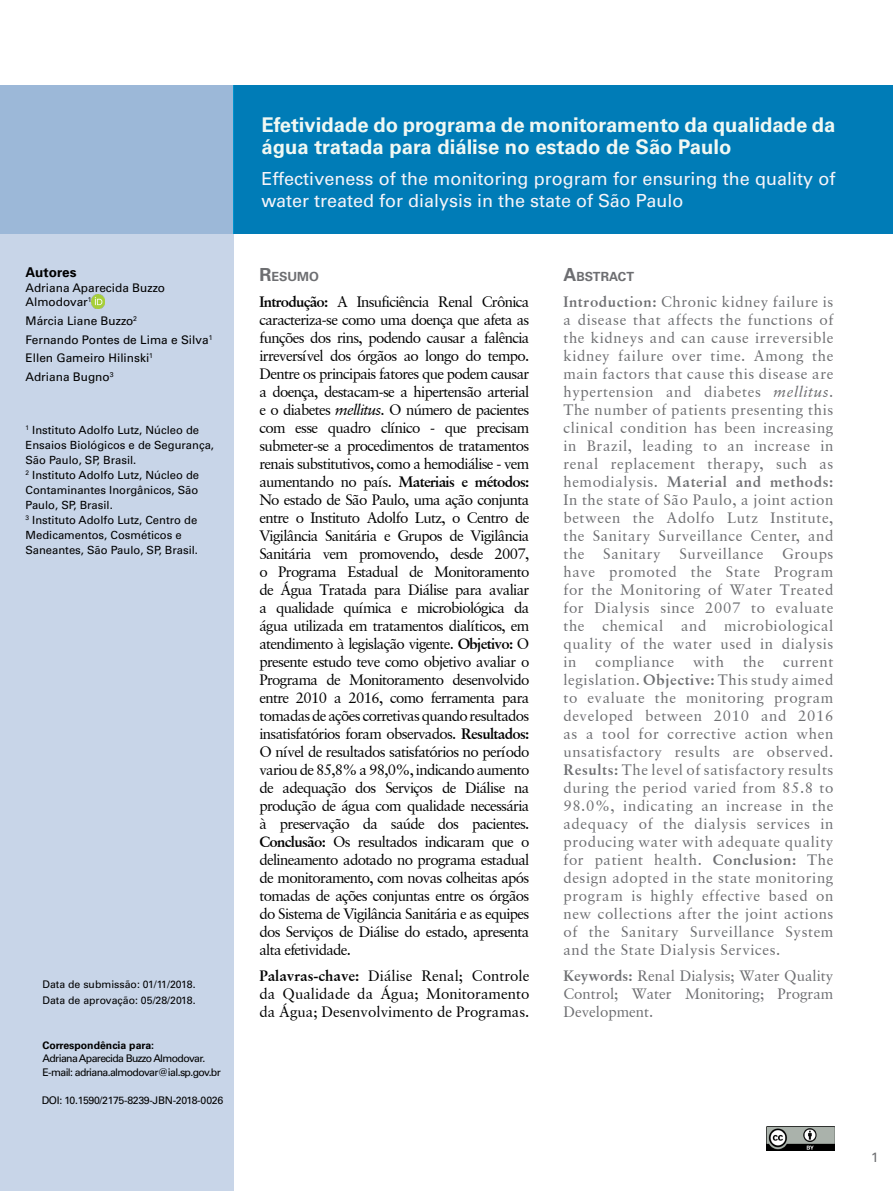
<style>
.page{position:relative;width:893px;height:1191px;background:#fff}
.page>*{position:absolute;margin:0;border:0;box-sizing:border-box;transform-origin:0 0}
.t1{font:700 20.25px/22.5px "Univers LT Std";color:#f0f8f3}
.t2{font:18px/21.6px "Univers LT Std";color:#f6f4f9}
.t3{font:15px/18px "Garamond Retrospective S Si";letter-spacing:-.025em;color:#000;text-align:justify}
.t4{font:15px/18px "Garamond Retrospective S Si";letter-spacing:.04em;color:#6d6e71;text-align:justify}
.t5{font:13.5px "Univers 65 Bold";color:#000}
.t6{font:13.5px "Univers LT Std";color:#6d6e71}
.t7{font:700 12.6px "Univers LT Std";color:#6d6e71}
.t8{font:11.85px/18.6px "Univers LT Std";color:#000}
.t9{font:11.25px/15px "Univers LT Std";color:#000}
.t10{font:10.5px/13.5px "Univers LT Std";letter-spacing:-.06em;color:#000}
.t11{font:10.5px/15.6px "Univers LT Std";color:#000}
.t12{font:10.5px "Univers LT Std";letter-spacing:-.03em;color:#000}
.t13{font:700 10.5px "Univers LT Std";color:#000}
.s1{font-size:18px}
.s2{font-weight:700}
.s3{font-style:italic}
</style>
<div class="page">
<div style="left:0;top:234px;width:234px;height:957px;background:#c8d5e8"></div>
<div style="left:234px;top:85px;width:659px;height:149px;background:#007cb7"></div>
<div style="left:0;top:85px;width:234px;height:149px;background:#9cb8d8"></div>
<svg style="left:92px;top:295px;width:12px;height:13px"></svg>
<img style="left:766px;top:1126px;width:68px;height:24px">
<p class="t5" style="left:26px;top:264px;width:53px">Autores</p>
<p class="t8" style="left:26px;top:280px;width:141px;line-height:14.4px">Adriana Aparecida Buzzo<br>Almodovar<sup>1</sup></p>
<p class="t8" style="left:26px;top:311px;width:188px">Márcia Liane Buzzo<sup>2<br></sup>Fernando Pontes de Lima e Silva<sup>1<br></sup>Ellen Gameiro Hilinski<sup>1<br></sup>Adriana Bugno<sup>3</sup></p>
<p class="t9" style="left:26px;top:422px;width:190px"><sup>1</sup> Instituto Adolfo Lutz, Núcleo de<br>Ensaios Biológicos e de Segurança,<br>São Paulo, SP, Brasil.<br><sup>2</sup> Instituto Adolfo Lutz, Núcleo de<br>Contaminantes Inorgânicos, São<br>Paulo, SP, Brasil.<br><sup>3</sup> Instituto Adolfo Lutz, Centro de<br>Medicamentos, Cosméticos e<br>Saneantes, São Paulo, SP, Brasil.</p>
<p class="t11" style="left:43px;top:976px;width:155px">Data de submissão: 01/11/2018.<br>Data de aprovação: 05/28/2018.</p>
<p class="t13" style="left:43px;top:1039px;width:113px">Correspondência para:</p>
<p class="t10" style="left:43px;top:1051px;width:180px">Adriana Aparecida Buzzo Almodovar.<br>E-mail: adriana.almodovar@ial.sp.gov.br</p>
<p class="t12" style="left:42px;top:1094px;width:183px">DOI: 10.1590/2175-8239-JBN-2018-0026</p>
<h1 class="t1" style="left:261px;top:113px;width:575px">Efetividade do programa de monitoramento da qualidade da água tratada para diálise no estado de São Paulo</h1>
<p class="t2" style="left:261px;top:168px;width:576px">Effectiveness of the monitoring program for ensuring the quality of water treated for dialysis in the state of São Paulo</p>
<p class="t7" style="left:259px;top:269px;width:61px"><span class="s1">R</span>ESUMO</p>
<p class="t3" style="left:259px;top:293px;width:272px"><span class="s2">Introdução:</span> A Insuficiência Renal Crônica caracteriza-se como uma doença que afeta as funções dos rins, podendo causar a falência irreversível dos órgãos ao longo do tempo.<br>Dentre os principais fatores que podem causar a doença, destacam-se a hipertensão arterial e o diabetes <span class="s3">mellitus</span>. O número de pacientes com esse quadro clínico - que precisam submeter-se a procedimentos de tratamentos renais substitutivos, como a hemodiálise - vem aumentando no país. <span class="s2">Materiais e métodos:<br></span>No estado de São Paulo, uma ação conjunta entre o Instituto Adolfo Lutz, o Centro de Vigilância Sanitária e Grupos de Vigilância Sanitária vem promovendo, desde 2007, o Programa Estadual de Monitoramento de Água Tratada para Diálise para avaliar a qualidade química e microbiológica da água utilizada em tratamentos dialíticos, em atendimento à legislação vigente. <span class="s2">Objetivo:</span> O presente estudo teve como objetivo avaliar o Programa de Monitoramento desenvolvido entre 2010 a 2016, como ferramenta para tomadas de ações corretivas quando resultados insatisfatórios foram observados. <span class="s2">Resultados:<br></span>O nível de resultados satisfatórios no período variou de 85,8% a 98,0%, indicando aumento de adequação dos Serviços de Diálise na produção de água com qualidade necessária à preservação da saúde dos pacientes.<br><span class="s2">Conclusão:</span> Os resultados indicaram que o delineamento adotado no programa estadual de monitoramento, com novas colheitas após tomadas de ações conjuntas entre os órgãos do Sistema de Vigilância Sanitária e as equipes dos Serviços de Diálise do estado, apresenta alta efetividade.</p>
<p class="t3" style="left:259px;top:967px;width:272px"><span class="s2">Palavras-chave:</span> Diálise Renal; Controle da Qualidade da Água; Monitoramento da Água; Desenvolvimento de Programas.</p>
<p class="t7" style="left:563px;top:269px;width:72px"><span class="s1">A</span>BSTRACT</p>
<p class="t4" style="left:563px;top:293px;width:272px"><span class="s2">Introduction:</span> Chronic kidney failure is a disease that affects the functions of the kidneys and can cause irreversible kidney failure over time. Among the main factors that cause this disease are hypertension and diabetes <span class="s3">mellitus</span>.<br>The number of patients presenting this clinical condition has been increasing in Brazil, leading to an increase in renal replacement therapy, such as hemodialysis. <span class="s2">Material and methods:<br></span>In the state of São Paulo, a joint action between the Adolfo Lutz Institute, the Sanitary Surveillance Center, and the Sanitary Surveillance Groups have promoted the State Program for the Monitoring of Water Treated for Dialysis since 2007 to evaluate the chemical and microbiological quality of the water used in dialysis in</p>
<p class="t4" style="left:595px;top:653px;width:80px">compliance</p>
<p class="t4" style="left:693px;top:653px;width:32px">with</p>
<p class="t4" style="left:743px;top:653px;width:23px">the</p>
<p class="t4" style="left:563px;top:653px;width:272px;text-indent:220px">current legislation. <span class="s2">Objective:</span> This study aimed to evaluate the monitoring program developed between 2010 and 2016 as a tool for corrective action when unsatisfactory results are observed.<br><span class="s2">Results:</span> The level of satisfactory results during the period varied from 85.8 to 98.0%, indicating an increase in the adequacy of the dialysis services in producing water with adequate quality for patient health. <span class="s2">Conclusion:</span> The design adopted in the state monitoring program is highly effective based on new collections after the joint actions of the Sanitary Surveillance System and the State Dialysis Services.</p>
<p class="t4" style="left:563px;top:967px;width:271px"><span class="s2">Keywords:</span> Renal Dialysis; Water Quality Control; Water Monitoring; Program Development.</p>
<p class="t6" style="left:871px;top:1149px;width:9px">1</p>
</div>
